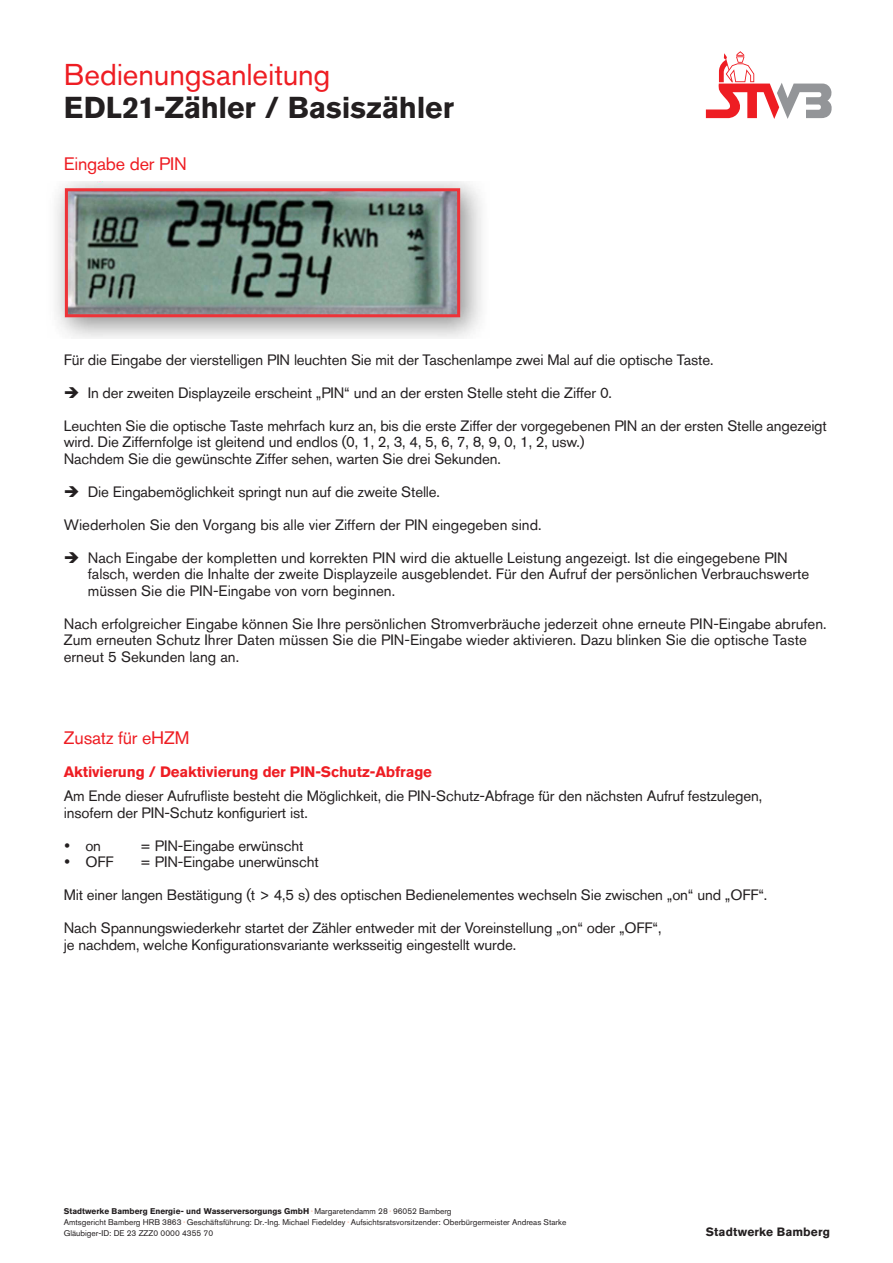
<style>
.page{position:relative;width:893px;height:1263px;background:#fff}
.page>*{position:absolute;margin:0;border:0;box-sizing:border-box;transform-origin:0 0}
.t1{font:700 30px/33px "Akzidenz Grotesk BQ";letter-spacing:-.005em;color:#231f20}
.t2{font:18px "Akzidenz Grotesk BQ";letter-spacing:-.01em;color:#ee1d23}
.t3{font:15px/16.5px "Akzidenz Grotesk BQ";letter-spacing:-.01em;color:#231f20}
.t4{font:700 15px "Akzidenz Grotesk BQ";letter-spacing:-.01em;color:#ee1d23}
.t5{font:700 12px "Akzidenz Grotesk BQ";letter-spacing:.01em;color:#231f20}
.t6{font:8.25px "Akzidenz Grotesk BQ";color:#231f20}
.t7{font:700 8.25px "Akzidenz Grotesk BQ";color:#231f20}
.s1{font-weight:400;color:#ee1d23}
.s2{font-weight:400;font-size:5.25px;color:#f9b49a}
.s3{font-weight:400}
.s4{font-size:5.25px;color:#f9b49a}
</style>
<div class="page">
<svg style="left:706px;top:51px;width:126px;height:68px"></svg>
<img style="left:55px;top:181px;width:427px;height:157px">
<div style="left:65px;top:188px;width:395px;height:129px;border:3px solid #ee3338"></div>
<p class="t1" style="left:64px;top:58px;width:392px"><span class="s1">Bedienungsanleitung<br></span>EDL21-Zähler / Basiszähler</p>
<p class="t2" style="left:64px;top:153px;width:125px">Eingabe der PIN</p>
<p class="t3" style="left:64px;top:351px;width:651px">Für die Eingabe der vierstelligen PIN leuchten Sie mit der Taschenlampe zwei Mal auf die optische Taste.</p>
<p class="t3" style="left:64px;top:384px;width:550px">➔ In der zweiten Displayzeile erscheint „PIN“ und an der ersten Stelle steht die Ziffer 0.</p>
<p class="t3" style="left:64px;top:417px;width:765px">Leuchten Sie die optische Taste mehrfach kurz an, bis die erste Ziffer der vorgegebenen PIN an der ersten Stelle angezeigt wird. Die Ziffernfolge ist gleitend und endlos (0, 1, 2, 3, 4, 5, 6, 7, 8, 9, 0, 1, 2, usw.)<br>Nachdem Sie die gewünschte Ziffer sehen, warten Sie drei Sekunden.</p>
<p class="t3" style="left:64px;top:483px;width:378px">➔ Die Eingabemöglichkeit springt nun auf die zweite Stelle.</p>
<p class="t3" style="left:64px;top:516px;width:479px">Wiederholen Sie den Vorgang bis alle vier Ziffern der PIN eingegeben sind.</p>
<p class="t3" style="left:64px;top:549px;width:725px">➔ Nach Eingabe der kompletten und korrekten PIN wird die aktuelle Leistung angezeigt. Ist die eingegebene PIN</p>
<p class="t3" style="left:88px;top:565px;width:723px">falsch, werden die Inhalte der zweite Displayzeile ausgeblendet. Für den Aufruf der persönlichen Verbrauchswerte</p>
<p class="t3" style="left:88px;top:582px;width:309px">müssen Sie die PIN-Eingabe von vorn beginnen.</p>
<p class="t3" style="left:64px;top:615px;width:764px">Nach erfolgreicher Eingabe können Sie Ihre persönlichen Stromverbräuche jederzeit ohne erneute PIN-Eingabe abrufen.<br>Zum erneuten Schutz Ihrer Daten müssen Sie die PIN-Eingabe wieder aktivieren. Dazu blinken Sie die optische Taste erneut 5 Sekunden lang an.</p>
<p class="t2" style="left:64px;top:727px;width:127px">Zusatz für eHZM</p>
<p class="t4" style="left:64px;top:763px;width:370px">Aktivierung / Deaktivierung der PIN-Schutz-Abfrage</p>
<p class="t3" style="left:64px;top:787px;width:700px">Am Ende dieser Aufrufliste besteht die Möglichkeit, die PIN-Schutz-Abfrage für den nächsten Aufruf festzulegen,</p>
<p class="t3" style="left:64px;top:804px;width:245px">insofern der PIN-Schutz konfiguriert ist.</p>
<p class="t3" style="left:64px;top:837px;width:39px">• on</p>
<p class="t3" style="left:140px;top:837px;width:165px">= PIN-Eingabe erwünscht</p>
<p class="t3" style="left:64px;top:853px;width:51px">• OFF</p>
<p class="t3" style="left:140px;top:853px;width:180px">= PIN-Eingabe unerwünscht</p>
<p class="t3" style="left:64px;top:886px;width:705px">Mit einer langen Bestätigung (t &gt; 4,5 s) des optischen Bedienelementes wechseln Sie zwischen „on“ und „OFF“.</p>
<p class="t3" style="left:64px;top:919px;width:599px">Nach Spannungswiederkehr startet der Zähler entweder mit der Voreinstellung „on“ oder „OFF“,</p>
<p class="t3" style="left:64px;top:936px;width:454px">je nachdem, welche Konfigurationsvariante werksseitig eingestellt wurde.</p>
<p class="t7" style="left:64px;top:1206px;width:389px">Stadtwerke Bamberg Energie- und Wasserversorgungs GmbH <span class="s2">•</span> <span class="s3">Margaretendamm 28</span> <span class="s2">•</span> <span class="s3">96052 Bamberg</span></p>
<p class="t6" style="left:64px;top:1217px;width:504px">Amtsgericht Bamberg HRB 3863 <span class="s4">•</span> Geschäftsführung: Dr.-Ing. Michael Fiedeldey <span class="s4">•</span> Aufsichtsratsvorsitzender: Oberbürgermeister Andreas Starke</p>
<p class="t6" style="left:64px;top:1228px;width:151px">Gläubiger-ID: DE 23 ZZZ0 0000 4355 70</p>
<p class="t5" style="left:706px;top:1225px;width:126px">Stadtwerke Bamberg</p>
</div>
